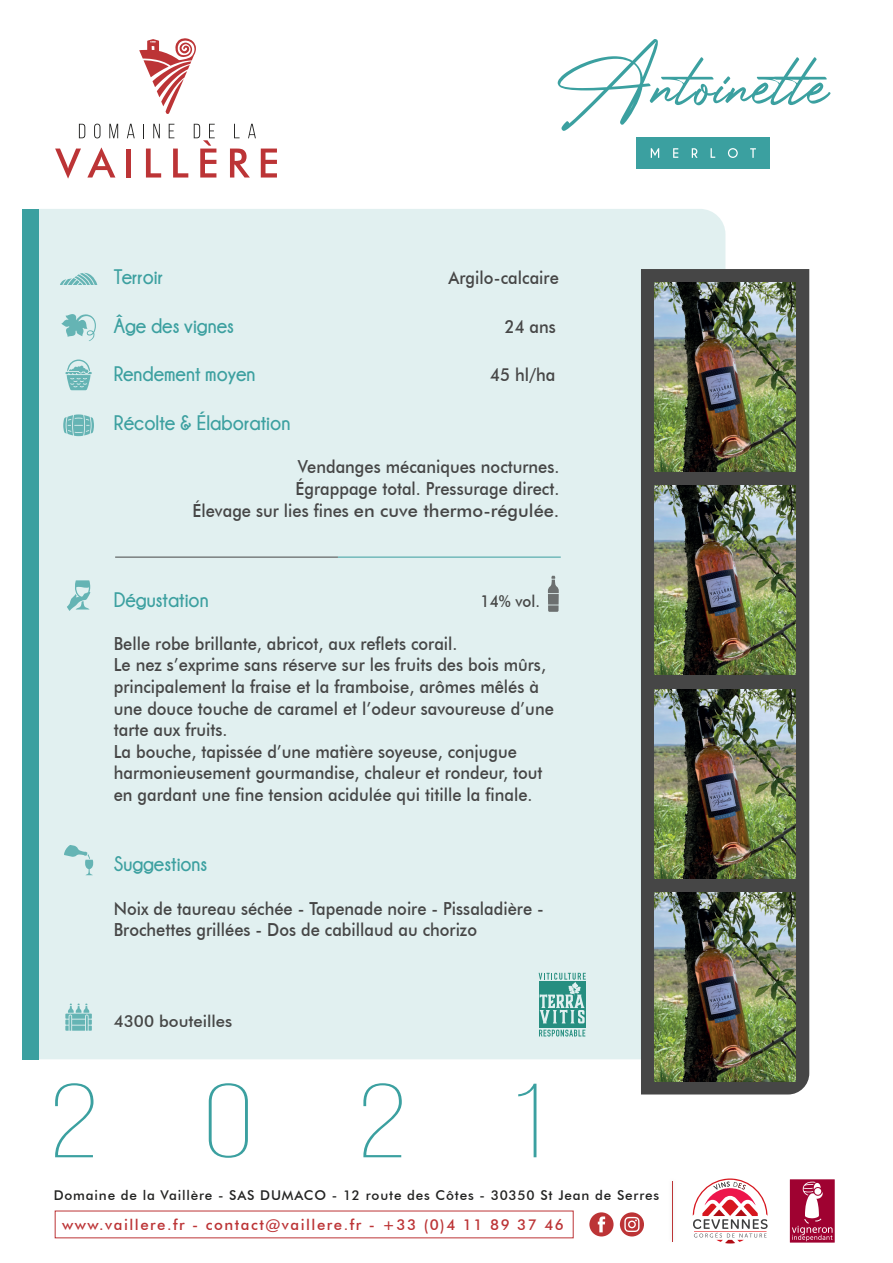
<style>
.page{position:relative;width:893px;height:1263px;background:#fff}
.page>*{position:absolute;margin:0;border:0;box-sizing:border-box;transform-origin:0 0}
.t1{font:300 105px "Bebas Neue";color:#3ba0a0;scale:1.25 1}
.t2{font:77.85px "Photograph Signature";letter-spacing:.02em;color:#3ba0a0}
.t3{font:700 21px "Champagne&Limousines";color:#3ca0a0;scale:.92 1}
.t4{font:700 21px "Champagne&Limousines";color:#3ca0a0;scale:.93 1}
.t5{font:500 18px/21.6px "Futura BT";color:#464646;scale:.92 1}
.t6{font:500 16.5px "Futura BT";color:#464746}
.t7{font:500 16.5px "Futura BT";color:#464746;scale:.92 1}
.t8{font:500 15px "Futura BT";letter-spacing:.1em;color:#bc3436}
.t9{font:500 13.5px "Futura BT";letter-spacing:.06em;color:#232322}
</style>
<div class="page">
<div style="left:39px;top:209px;width:686px;height:850px;background:#e1f0f0"></div>
<svg style="left:693px;top:1178px;width:75px;height:65px"></svg>
<svg style="left:789px;top:1179px;width:46px;height:64px;background:#b43a5e"></svg>
<svg style="left:589px;top:1212px;width:25px;height:24px"></svg>
<svg style="left:620px;top:1212px;width:24px;height:24px"></svg>
<hr style="left:672px;top:1181px;width:1px;height:60px;background:#bc3436">
<svg style="left:55px;top:149px;width:26px;height:30px"></svg>
<svg style="left:87px;top:147px;width:28px;height:31px"></svg>
<div style="left:126px;top:149px;width:5px;height:29px;background:#bc3436"></div>
<svg style="left:146px;top:149px;width:15px;height:29px"></svg>
<svg style="left:173px;top:149px;width:15px;height:29px"></svg>
<svg style="left:230px;top:149px;width:20px;height:29px"></svg>
<svg style="left:261px;top:149px;width:16px;height:29px"></svg>
<svg style="left:79px;top:124px;width:6px;height:14px"></svg>
<svg style="left:94px;top:124px;width:6px;height:14px"></svg>
<svg style="left:109px;top:124px;width:9px;height:14px"></svg>
<svg style="left:127px;top:124px;width:8px;height:14px"></svg>
<svg style="left:143px;top:124px;width:1px;height:14px"></svg>
<svg style="left:153px;top:124px;width:7px;height:14px"></svg>
<svg style="left:169px;top:124px;width:5px;height:14px"></svg>
<svg style="left:194px;top:124px;width:22px;height:54px"></svg>
<svg style="left:234px;top:124px;width:6px;height:14px"></svg>
<svg style="left:248px;top:124px;width:8px;height:14px"></svg>
<svg style="left:139px;top:38px;width:57px;height:76px"></svg>
<div style="left:22px;top:209px;width:17px;height:850px;background:#3ba0a0"></div>
<hr style="left:115px;top:557px;width:223px;height:1px;background:#464646">
<hr style="left:338px;top:557px;width:223px;height:1px;background:#3a9ea0">
<svg style="left:67px;top:580px;width:23px;height:31px"></svg>
<svg style="left:61px;top:314px;width:35px;height:27px"></svg>
<svg style="left:65px;top:359px;width:27px;height:31px"></svg>
<svg style="left:63px;top:414px;width:31px;height:22px"></svg>
<svg style="left:60px;top:273px;width:37px;height:12px"></svg>
<svg style="left:548px;top:576px;width:11px;height:36px"></svg>
<svg style="left:64px;top:845px;width:29px;height:30px"></svg>
<svg style="left:65px;top:1003px;width:27px;height:28px"></svg>
<div style="left:636px;top:138px;width:133px;height:31px;background:#3ba0a0"></div>
<svg style="left:651px;top:148px;width:8px;height:10px"></svg>
<svg style="left:673px;top:148px;width:5px;height:10px"></svg>
<svg style="left:692px;top:148px;width:6px;height:10px"></svg>
<svg style="left:711px;top:148px;width:4px;height:10px"></svg>
<svg style="left:728px;top:148px;width:10px;height:10px"></svg>
<svg style="left:750px;top:148px;width:6px;height:10px"></svg>
<div style="left:641px;top:269px;width:168px;height:825px;background:#464646"></div>
<img style="left:654px;top:893px;width:142px;height:188px">
<img style="left:654px;top:689px;width:142px;height:189px">
<img style="left:654px;top:486px;width:142px;height:188px">
<img style="left:654px;top:282px;width:142px;height:189px">
<h2 class="t2" style="left:557px;top:16px;width:273px">Antoinette</h2>
<p class="t3" style="left:114px;top:265px;width:55px">Terroir</p>
<p class="t5" style="left:449px;top:266px;width:121px">Argilo-calcaire</p>
<p class="t3" style="left:114px;top:314px;width:132px">Âge des vignes</p>
<p class="t5" style="left:505px;top:315px;width:57px">24 ans</p>
<p class="t3" style="left:114px;top:362px;width:156px">Rendement moyen</p>
<p class="t5" style="left:490px;top:364px;width:73px">45 hl/ha</p>
<p class="t4" style="left:114px;top:411px;width:192px">Récolte &amp; Élaboration</p>
<p class="t5" style="left:193px;top:456px;width:400px;text-align:right">Vendanges mécaniques nocturnes.<br>Égrappage total. Pressurage direct.<br>Élevage sur lies fines en cuve thermo-régulée.</p>
<p class="t3" style="left:114px;top:588px;width:105px">Dégustation</p>
<p class="t7" style="left:480px;top:591px;width:66px">14% vol.</p>
<p class="t5" style="left:114px;top:632px;width:480px">Belle robe brillante, abricot, aux reflets corail.<br>Le nez s’exprime sans réserve sur les fruits des bois mûrs, principalement la fraise et la framboise, arômes mêlés à une douce touche de caramel et l’odeur savoureuse d’une tarte aux fruits.<br>La bouche, tapissée d’une matière soyeuse, conjugue harmonieusement gourmandise, chaleur et rondeur, tout en gardant une fine tension acidulée qui titille la finale.</p>
<p class="t3" style="left:114px;top:852px;width:103px">Suggestions</p>
<p class="t5" style="left:114px;top:897px;width:469px">Noix de taureau séchée - Tapenade noire - Pissaladière -<br>Brochettes grillées - Dos de cabillaud au chorizo</p>
<p class="t6" style="left:114px;top:1011px;width:120px">4300 bouteilles</p>
<h1 class="t1" style="left:50px;top:1065px;width:396px">2021</h1>
<p class="t9" style="left:54px;top:1187px;width:607px">Domaine de la Vaillère - SAS DUMACO - 12 route des Côtes - 30350 St Jean de Serres</p>
<p class="t8" style="left:62px;top:1215px;width:503px">www.vaillere.fr - contact@vaillere.fr - +33 (0)4 11 89 37 46</p>
</div>
